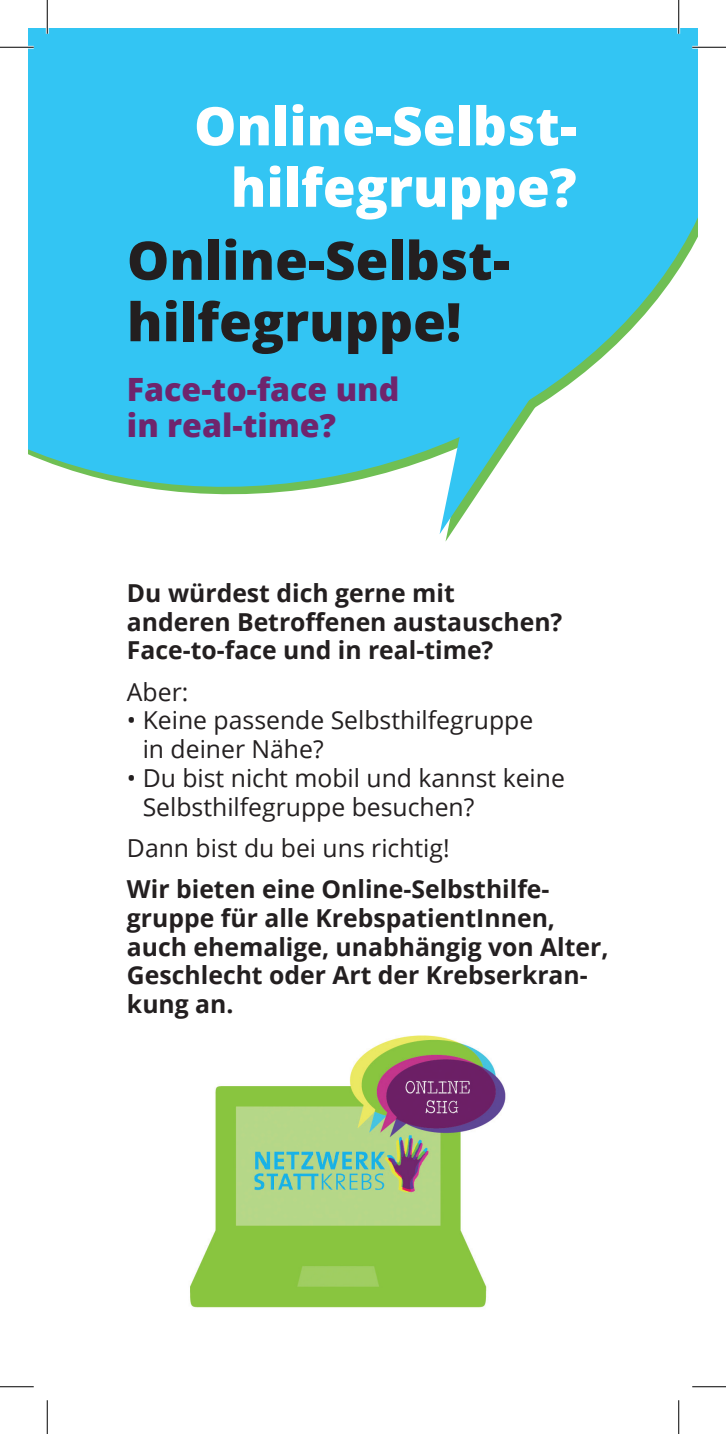
<style>
.page{position:relative;width:726px;height:1434px;background:#fff}
.page>*{position:absolute;margin:0;border:0;box-sizing:border-box;transform-origin:0 0}
.t1{font:800 53.1px/61.4px "Open Sans";color:#fff;text-align:right}
.t2{font:800 53.1px/61.4px "Open Sans";color:#231f20}
.t3{font:800 32.18px/36.2px "Open Sans";color:#6f256d}
.t4{font:700 24.75px/28.6px "Open Sans";color:#231f20}
.t5{font:24.75px/28.6px "Open Sans";color:#231f20}
</style>
<div class="page">
<img style="left:190px;top:1035px;width:316px;height:273px">
<svg style="left:28px;top:28px;width:670px;height:467px;background:#44c9f1"></svg>
<svg style="left:440px;top:289px;width:169px;height:253px"></svg>
<hr style="left:0;top:46px;width:34px;height:3px;background:#fff">
<hr style="left:692px;top:46px;width:34px;height:3px;background:#fff">
<hr style="left:46px;top:0;width:3px;height:34px;background:#fff">
<hr style="left:677px;top:0;width:3px;height:34px;background:#fff">
<hr style="left:0;top:47px;width:34px;height:1px;background:#000">
<hr style="left:692px;top:47px;width:34px;height:1px;background:#000">
<hr style="left:0;top:1386px;width:34px;height:1px;background:#000">
<hr style="left:692px;top:1386px;width:34px;height:1px;background:#000">
<hr style="left:47px;top:0;width:1px;height:34px;background:#000">
<hr style="left:47px;top:1400px;width:1px;height:34px;background:#000">
<hr style="left:678px;top:0;width:1px;height:34px;background:#000">
<hr style="left:678px;top:1400px;width:1px;height:34px;background:#000">
<h1 class="t1" style="left:194px;top:93px;width:384px">Online-Selbst&shy;hilfegruppe?</h1>
<h1 class="t2" style="left:127px;top:227px;width:384px">Online-Selbst&shy;hilfegruppe!</h1>
<h2 class="t3" style="left:127px;top:369px;width:274px">Face-to-face und in real-time?</h2>
<p class="t4" style="left:127px;top:578px;width:437px">Du würdest dich gerne mit anderen Betroffenen austauschen?<br>Face-to-face und in real-time?</p>
<p class="t5" style="left:127px;top:677px;width:63px">Aber:</p>
<p class="t5" style="left:143px;top:706px;width:392px;text-indent:-16px">• Keine passende Selbsthilfegruppe in deiner Nähe?</p>
<p class="t5" style="left:143px;top:763px;width:424px;text-indent:-16px">• Du bist nicht mobil und kannst keine<br>Selbsthilfegruppe besuchen?</p>
<p class="t5" style="left:127px;top:833px;width:324px">Dann bist du bei uns richtig!</p>
<p class="t4" style="left:127px;top:874px;width:483px">Wir bieten eine Online-Selbsthilfe&shy;gruppe für alle KrebspatientInnen, auch ehemalige, unabhängig von Alter,<br>Geschlecht oder Art der Krebserkran&shy;kung an.</p>
</div>
